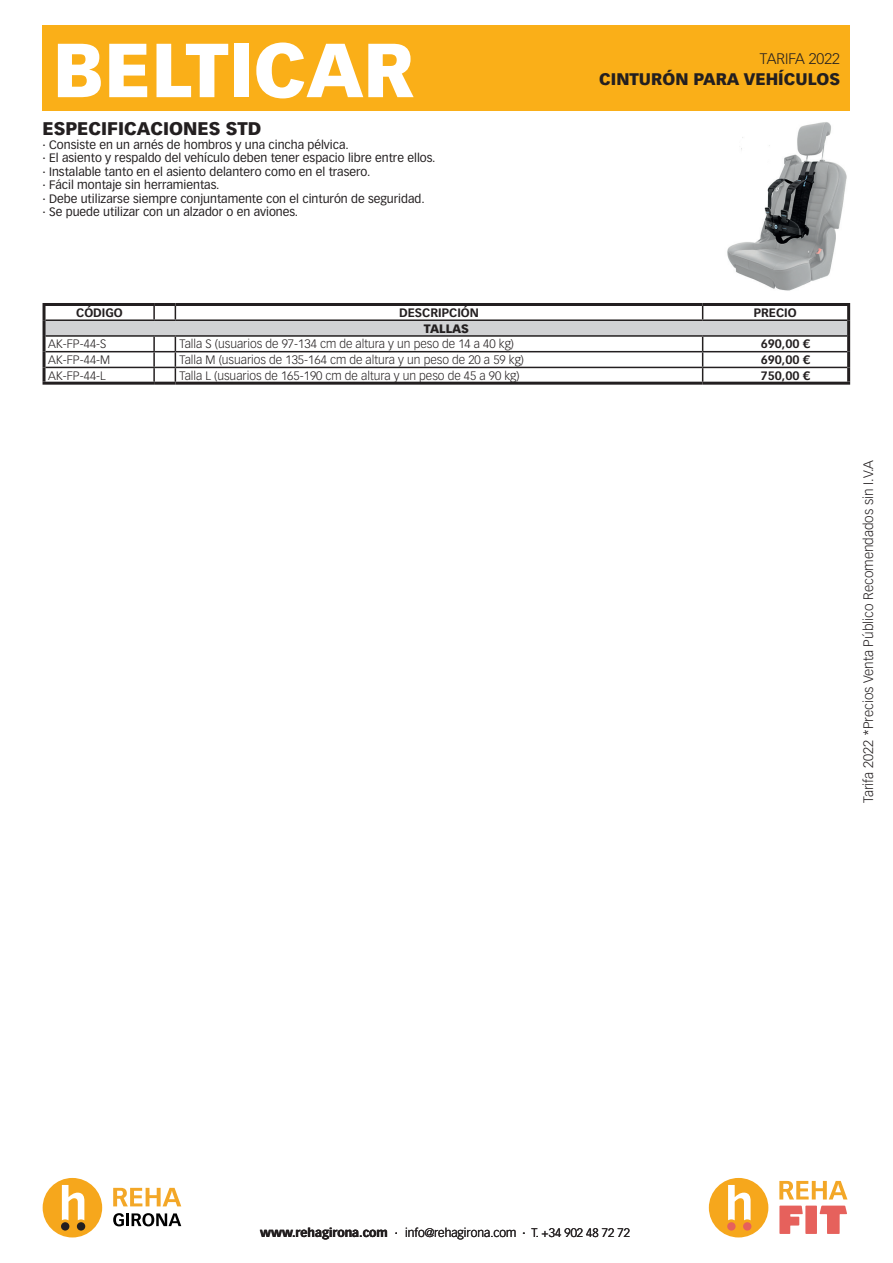
<style>
.page{position:relative;width:893px;height:1263px;background:#fff}
.page>*{position:absolute;margin:0;border:0;box-sizing:border-box;transform-origin:0 0}
.t1{font:900 75px "Vectora LT Std";color:#fff}
.t2{font:900 18px "Vectora LT Std";color:#231f20}
.t3{font:900 16.5px "Vectora LT Std";color:#231f20}
.t4{font:300 15px "Vectora LT Std";color:#231f20}
.t5{font:300 13.5px "Vectora LT Std";color:#231f20}
.t6{font:12px "Vectora LT Std";color:#231f20}
.t7{font:300 12px "Vectora LT Std";color:#231f20}
.t8{font:700 12px "Vectora LT Std";color:#231f20}
.t9{font:900 12px "Vectora LT Std";color:#231f20}
.s1{font-weight:700}
</style>
<div class="page">
<div style="left:43px;top:26px;width:807px;height:85px;background:#faaf18"></div>
<div style="left:43px;top:1178px;width:59px;height:59px;background:#f6a71c;border-radius:50%"></div>
<div style="left:61px;top:1222px;width:8px;height:8px;background:#231f20;border-radius:50%"></div>
<div style="left:77px;top:1222px;width:8px;height:8px;background:#231f20;border-radius:50%"></div>
<svg style="left:62px;top:1185px;width:22px;height:35px"></svg>
<svg style="left:113px;top:1188px;width:68px;height:18px"></svg>
<svg style="left:113px;top:1213px;width:68px;height:13px"></svg>
<div style="left:709px;top:1178px;width:59px;height:59px;background:#f6a71c;border-radius:50%"></div>
<div style="left:727px;top:1222px;width:9px;height:8px;background:#e6615c;border-radius:50%"></div>
<div style="left:743px;top:1222px;width:8px;height:8px;background:#e6615c;border-radius:50%"></div>
<svg style="left:728px;top:1185px;width:23px;height:35px"></svg>
<svg style="left:779px;top:1181px;width:68px;height:18px"></svg>
<svg style="left:779px;top:1205px;width:24px;height:29px"></svg>
<div style="left:805px;top:1205px;width:12px;height:29px;background:#e6615c"></div>
<svg style="left:820px;top:1205px;width:27px;height:29px"></svg>
<img style="left:727px;top:122px;width:120px;height:169px">
<div style="left:44px;top:320px;width:805px;height:16px;background:#d1d2d4"></div>
<hr style="left:43px;top:303px;width:111px;height:3px;background:#231f20">
<hr style="left:43px;top:306px;width:3px;height:14px;background:#231f20">
<hr style="left:154px;top:303px;width:21px;height:3px;background:#231f20">
<hr style="left:175px;top:303px;width:528px;height:3px;background:#231f20">
<hr style="left:703px;top:303px;width:147px;height:3px;background:#231f20">
<hr style="left:847px;top:306px;width:3px;height:14px;background:#231f20">
<hr style="left:847px;top:320px;width:3px;height:16px;background:#231f20">
<hr style="left:43px;top:336px;width:3px;height:16px;background:#231f20">
<hr style="left:847px;top:336px;width:3px;height:16px;background:#231f20">
<hr style="left:43px;top:352px;width:3px;height:15px;background:#231f20">
<hr style="left:847px;top:352px;width:3px;height:15px;background:#231f20">
<svg style="left:153px;top:306px;width:2px;height:13px"></svg>
<svg style="left:175px;top:306px;width:1px;height:13px"></svg>
<svg style="left:702px;top:306px;width:1px;height:13px"></svg>
<hr style="left:46px;top:335px;width:108px;height:2px;background:#231f20">
<hr style="left:154px;top:335px;width:21px;height:2px;background:#231f20">
<hr style="left:175px;top:335px;width:528px;height:2px;background:#231f20">
<hr style="left:703px;top:335px;width:144px;height:2px;background:#231f20">
<hr style="left:46px;top:319px;width:108px;height:2px;background:#231f20">
<hr style="left:154px;top:319px;width:21px;height:2px;background:#231f20">
<hr style="left:175px;top:319px;width:528px;height:2px;background:#231f20">
<hr style="left:703px;top:319px;width:144px;height:2px;background:#231f20">
<hr style="left:43px;top:320px;width:3px;height:16px;background:#231f20">
<hr style="left:46px;top:351px;width:108px;height:1px;background:#231f20">
<hr style="left:175px;top:351px;width:528px;height:1px;background:#231f20">
<hr style="left:703px;top:351px;width:144px;height:1px;background:#231f20">
<hr style="left:46px;top:367px;width:108px;height:1px;background:#231f20">
<hr style="left:175px;top:367px;width:528px;height:1px;background:#231f20">
<svg style="left:153px;top:337px;width:23px;height:45px"></svg>
<hr style="left:703px;top:367px;width:144px;height:1px;background:#231f20">
<svg style="left:702px;top:337px;width:1px;height:45px"></svg>
<hr style="left:43px;top:367px;width:3px;height:15px;background:#231f20">
<hr style="left:847px;top:367px;width:3px;height:15px;background:#231f20">
<hr style="left:43px;top:382px;width:111px;height:3px;background:#231f20">
<hr style="left:154px;top:382px;width:21px;height:3px;background:#231f20">
<hr style="left:175px;top:382px;width:528px;height:3px;background:#231f20">
<hr style="left:703px;top:382px;width:147px;height:3px;background:#231f20">
<p class="t1" style="left:53px;top:24px;width:363px">BELTICAR</p>
<p class="t2" style="left:43px;top:117px;width:220px">ESPECIFICACIONES STD</p>
<p class="t6" style="left:43px;top:137px;width:308px">· Consiste en un arnés de hombros y una cincha pélvica.</p>
<p class="t6" style="left:43px;top:151px;width:394px">· El asiento y respaldo del vehículo deben tener espacio libre entre ellos.</p>
<p class="t6" style="left:43px;top:164px;width:329px">· Instalable tanto en el asiento delantero como en el trasero.</p>
<p class="t6" style="left:43px;top:178px;width:178px">· Fácil montaje sin herramientas.</p>
<p class="t6" style="left:43px;top:191px;width:384px">· Debe utilizarse siempre conjuntamente con el cinturón de seguridad.</p>
<p class="t6" style="left:43px;top:205px;width:257px">· Se puede utilizar con un alzador o en aviones.</p>
<p class="t4" style="left:760px;top:50px;width:82px">TARIFA 2022</p>
<p class="t3" style="left:599px;top:69px;width:242px">CINTURÓN PARA VEHÍCULOS</p>
<p class="t8" style="left:76px;top:306px;width:48px">CÓDIGO</p>
<p class="t8" style="left:399px;top:306px;width:81px">DESCRIPCIÓN</p>
<p class="t8" style="left:754px;top:306px;width:44px">PRECIO</p>
<p class="t9" style="left:424px;top:321px;width:47px">TALLAS</p>
<p class="t7" style="left:48px;top:337px;width:60px">AK-FP-44-S</p>
<p class="t7" style="left:180px;top:337px;width:336px">Talla S (usuarios de 97-134 cm de altura y un peso de 14 a 40 kg)</p>
<p class="t8" style="left:761px;top:337px;width:51px">690,00 €</p>
<p class="t7" style="left:48px;top:353px;width:64px">AK-FP-44-M</p>
<p class="t7" style="left:180px;top:353px;width:346px">Talla M (usuarios de 135-164 cm de altura y un peso de 20 a 59 kg)</p>
<p class="t8" style="left:761px;top:353px;width:51px">690,00 €</p>
<p class="t7" style="left:48px;top:368px;width:59px">AK-FP-44-L</p>
<p class="t7" style="left:180px;top:368px;width:341px">Talla L (usuarios de 165-190 cm de altura y un peso de 45 a 90 kg)</p>
<p class="t8" style="left:761px;top:368px;width:51px">750,00 €</p>
<p class="t5" style="left:861px;top:803px;width:345px;rotate:-90deg">Tarifa 2022 *Precios Venta Público Recomendados sin I.V.A</p>
<p class="t7" style="left:260px;top:1226px;width:371px"><span class="s1">www.rehagirona.com</span> · info@rehagirona.com · T. +34 902 48 72 72</p>
</div>
